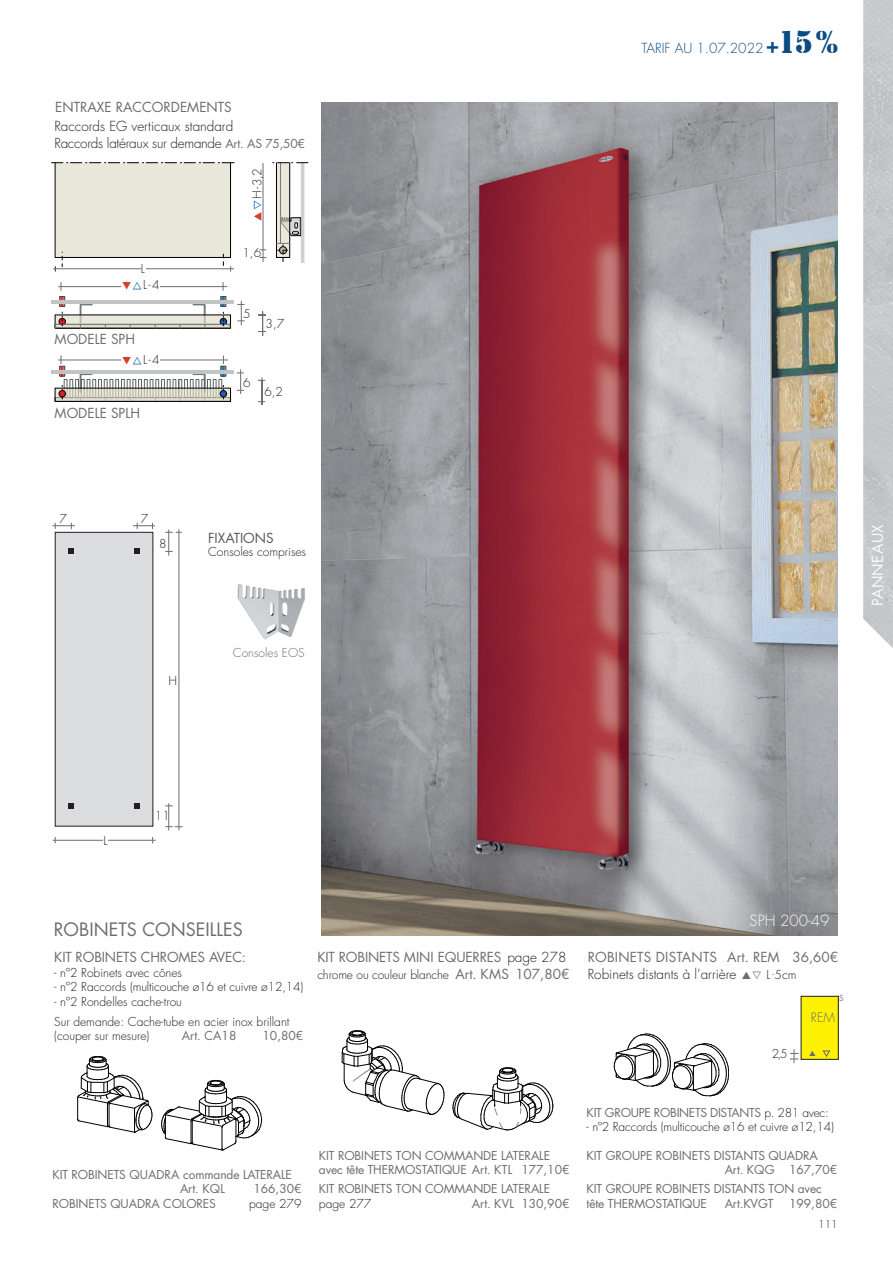
<style>
.page{position:relative;width:893px;height:1263px;background:#fff}
.page>*{position:absolute;margin:0;border:0;box-sizing:border-box;transform-origin:0 0}
.t1{font:18px "Futura Std";color:#6c6d70}
.t2{font:300 15px "Futura Std";color:#fafafa}
.t3{font:15px "Futura Std";letter-spacing:.025em;color:#fafafa}
.t4{font:13.5px/16.2px "Futura Std";color:#6c6d70}
.t5{font:300 13.5px/16.2px "Futura Std";color:#231f20}
.t6{font:300 13.5px "Futura Std";color:#0a4c82}
.t7{font:13.5px "Futura Std";color:#57585a}
.t8{font:300 13.5px "Futura Std";color:#6c6d70}
.t9{font:300 12.75px "Futura Std";color:#6c6d70}
.t10{font:12px/14.4px "Futura Std";letter-spacing:-.01em;color:#6c6d70}
.t11{font:300 12px/20.4px "Futura Std";color:#231f20}
.t12{font:300 12px "Futura Std";color:#6c6d70}
.t13{font:300 10.5px "Futura Std";color:#231f20}
.s1{font-weight:400;font-size:12px;color:#6c6d70}
.s2{color:#d53f2c}
.s3{color:#0154a6}
.s4{font-family:"Stencil";font-weight:400;font-size:22.5px}
.s5{font-family:"Stencil";font-weight:400;font-size:33px}
.s6{font-weight:300;color:#231f20}
.s7{font-weight:400;font-size:13.5px;color:#6c6d70}
.s8{font-weight:300;font-size:12px;color:#231f20}
</style>
<div class="page">
<img style="left:863px;top:0;width:30px;height:648px">
<img style="left:322px;top:102px;width:516px;height:833px">
<div style="left:221px;top:296px;width:5px;height:11px;border:1px solid #444749"></div>
<div style="left:59px;top:296px;width:6px;height:11px;border:1px solid #444749"></div>
<hr style="left:52px;top:300px;width:182px;height:4px;background:#c2c3c3">
<svg style="left:55px;top:297px;width:176px;height:32px"></svg>
<hr style="left:52px;top:370px;width:182px;height:3px;background:#c2c3c3">
<svg style="left:273px;top:162px;width:35px;height:101px"></svg>
<hr style="left:58px;top:286px;width:169px;height:1px;background:#6c6d70">
<svg style="left:52px;top:162px;width:182px;height:109px;background:#e3e3d7"></svg>
<svg style="left:237px;top:301px;width:8px;height:24px"></svg>
<svg style="left:237px;top:369px;width:7px;height:25px"></svg>
<hr style="left:263px;top:163px;width:1px;height:99px;background:#6c6d70">
<div style="left:55px;top:532px;width:98px;height:294px;background:#dcdddf"></div>
<div style="left:55px;top:532px;width:98px;height:294px;border:1px solid #231f20"></div>
<svg style="left:134px;top:549px;width:6px;height:5px"></svg>
<svg style="left:68px;top:549px;width:6px;height:5px"></svg>
<svg style="left:52px;top:523px;width:23px;height:6px"></svg>
<svg style="left:165px;top:530px;width:17px;height:26px"></svg>
<svg style="left:133px;top:523px;width:22px;height:6px"></svg>
<svg style="left:165px;top:803px;width:18px;height:27px"></svg>
<hr style="left:179px;top:529px;width:1px;height:301px;background:#6c6d70">
<svg style="left:134px;top:803px;width:6px;height:6px"></svg>
<svg style="left:68px;top:803px;width:6px;height:6px"></svg>
<hr style="left:53px;top:840px;width:103px;height:1px;background:#6c6d70">
<svg style="left:453px;top:1067px;width:101px;height:63px"></svg>
<svg style="left:342px;top:1030px;width:103px;height:85px"></svg>
<svg style="left:161px;top:1080px;width:101px;height:71px"></svg>
<svg style="left:77px;top:1056px;width:76px;height:77px"></svg>
<div style="left:801px;top:996px;width:37px;height:63px;background:#fff101"></div>
<div style="left:801px;top:996px;width:38px;height:64px;border:1px solid #231f20"></div>
<svg style="left:823px;top:1050px;width:7px;height:7px"></svg>
<svg style="left:790px;top:1049px;width:9px;height:14px"></svg>
<div style="left:121px;top:282px;width:26px;height:7px;background:#fff"></div>
<div style="left:143px;top:280px;width:16px;height:9px;background:#fff"></div>
<img style="left:237px;top:584px;width:68px;height:56px">
<hr style="left:141px;top:263px;width:4px;height:10px;background:#fff">
<svg style="left:614px;top:1033px;width:115px;height:63px"></svg>
<svg style="left:259px;top:311px;width:7px;height:25px"></svg>
<svg style="left:258px;top:377px;width:7px;height:28px"></svg>
<svg style="left:55px;top:355px;width:176px;height:47px"></svg>
<p class="t4" style="left:55px;top:99px;width:178px">ENTRAXE RACCORDEMENTS</p>
<p class="t5" style="left:54px;top:119px;width:252px">Raccords EG verticaux standard<br>Raccords latéraux sur demande <span class="s1">Art. AS 75,50€</span></p>
<p class="t11" style="left:247px;top:222px;width:55px;rotate:-90deg"><span class="s2">▲</span><span class="s3">▽</span>H - 3,2</p>
<p class="t11" style="left:141px;top:259px;width:5px">L</p>
<p class="t11" style="left:143px;top:275px;width:18px">L - 4</p>
<p class="t4" style="left:55px;top:331px;width:82px">MODELE SPH</p>
<p class="t11" style="left:143px;top:350px;width:18px">L - 4</p>
<p class="t4" style="left:55px;top:405px;width:87px">MODELE SPLH</p>
<p class="t11" style="left:242px;top:243px;width:20px">1,6</p>
<p class="t11" style="left:243px;top:304px;width:9px">5</p>
<p class="t11" style="left:266px;top:313px;width:20px">3,7</p>
<p class="t11" style="left:243px;top:373px;width:9px">6</p>
<p class="t11" style="left:264px;top:382px;width:20px">6,2</p>
<p class="t11" style="left:60px;top:509px;width:9px">7</p>
<p class="t11" style="left:141px;top:509px;width:9px">7</p>
<p class="t11" style="left:159px;top:534px;width:9px">8</p>
<p class="t7" style="left:208px;top:529px;width:67px">FIXATIONS</p>
<p class="t11" style="left:208px;top:542px;width:100px">Consoles comprises</p>
<p class="t11" style="left:169px;top:671px;width:10px">H</p>
<p class="t12" style="left:233px;top:646px;width:73px">Consoles EOS</p>
<p class="t6" style="left:641px;top:40px;width:198px">TARIF AU 1.07.2022 <span class="s4">+</span><span class="s5">15%</span></p>
<p class="t3" style="left:868px;top:606px;width:83px;rotate:-90deg">PANNEAUX</p>
<p class="t11" style="left:104px;top:831px;width:5px">L</p>
<p class="t11" style="left:155px;top:805px;width:16px">11</p>
<h1 class="t1" style="left:54px;top:917px;width:191px">ROBINETS CONSEILLES</h1>
<p class="t4" style="left:54px;top:949px;width:193px">KIT ROBINETS CHROMES AVEC:</p>
<p class="t11" style="left:54px;top:962px;width:129px">- nº2 Robinets avec cônes</p>
<p class="t11" style="left:54px;top:977px;width:251px">- nº2 Raccords (multicouche ø16 et cuivre ø12,14)</p>
<p class="t11" style="left:54px;top:991px;width:237px">- nº2 Rondelles cache-trou<br>Sur demande: Cache-tube en acier inox brillant</p>
<p class="t11" style="left:54px;top:1026px;width:97px">(couper sur mesure)</p>
<p class="t10" style="left:182px;top:1029px;width:56px">Art. CA18</p>
<p class="t10" style="left:263px;top:1029px;width:42px">10,80€</p>
<p class="t4" style="left:317px;top:949px;width:250px">KIT ROBINETS MINI EQUERRES <span class="s6">page 278</span></p>
<p class="t11" style="left:317px;top:964px;width:254px">chrome ou couleur blanche <span class="s7">Art. KMS 107,80€</span></p>
<p class="t2" style="left:750px;top:911px;width:81px">SPH 200-49</p>
<p class="t4" style="left:588px;top:949px;width:252px">ROBINETS DISTANTS Art. REM 36,60€<br><span class="s6">Robinets distants à l’arrière</span> ▲▽ <span class="s8">L</span> <sup>-</sup><span class="s8">5cm</span></p>
<p class="t8" style="left:839px;top:987px;width:7px">s</p>
<p class="t11" style="left:772px;top:1044px;width:17px">2,5</p>
<p class="t9" style="left:811px;top:1009px;width:26px">REM</p>
<p class="t10" style="left:180px;top:1167px;width:113px;text-indent:-128px">KIT ROBINETS QUADRA commande LATERALE<br>Art. KQL</p>
<p class="t10" style="left:253px;top:1182px;width:50px">166,30€</p>
<p class="t10" style="left:53px;top:1196px;width:165px">ROBINETS QUADRA COLORES</p>
<p class="t11" style="left:249px;top:1193px;width:54px">page 279</p>
<p class="t10" style="left:319px;top:1148px;width:252px">KIT ROBINETS TON COMMANDE LATERALE avec tête THERMOSTATIQUE Art. KTL 177,10€</p>
<p class="t10" style="left:319px;top:1182px;width:233px">KIT ROBINETS TON COMMANDE LATERALE</p>
<p class="t11" style="left:319px;top:1193px;width:54px">page 277</p>
<p class="t10" style="left:472px;top:1196px;width:99px">Art. KVL 130,90€</p>
<p class="t10" style="left:587px;top:1105px;width:244px">KIT GROUPE ROBINETS DISTANTS <span class="s6">p. 281 avec:</span></p>
<p class="t11" style="left:587px;top:1117px;width:249px">- nº2 Raccords (multicouche ø16 et cuivre ø12,14)</p>
<p class="t10" style="left:725px;top:1148px;width:114px;text-indent:-138px">KIT GROUPE ROBINETS DISTANTS QUADRA<br>Art. KQG 167,70€</p>
<p class="t10" style="left:587px;top:1182px;width:237px">KIT GROUPE ROBINETS DISTANTS TON avec tête THERMOSTATIQUE</p>
<p class="t10" style="left:725px;top:1196px;width:50px">Art.KVGT</p>
<p class="t10" style="left:789px;top:1196px;width:50px">199,80€</p>
<p class="t13" style="left:818px;top:1218px;width:21px">111</p>
</div>
